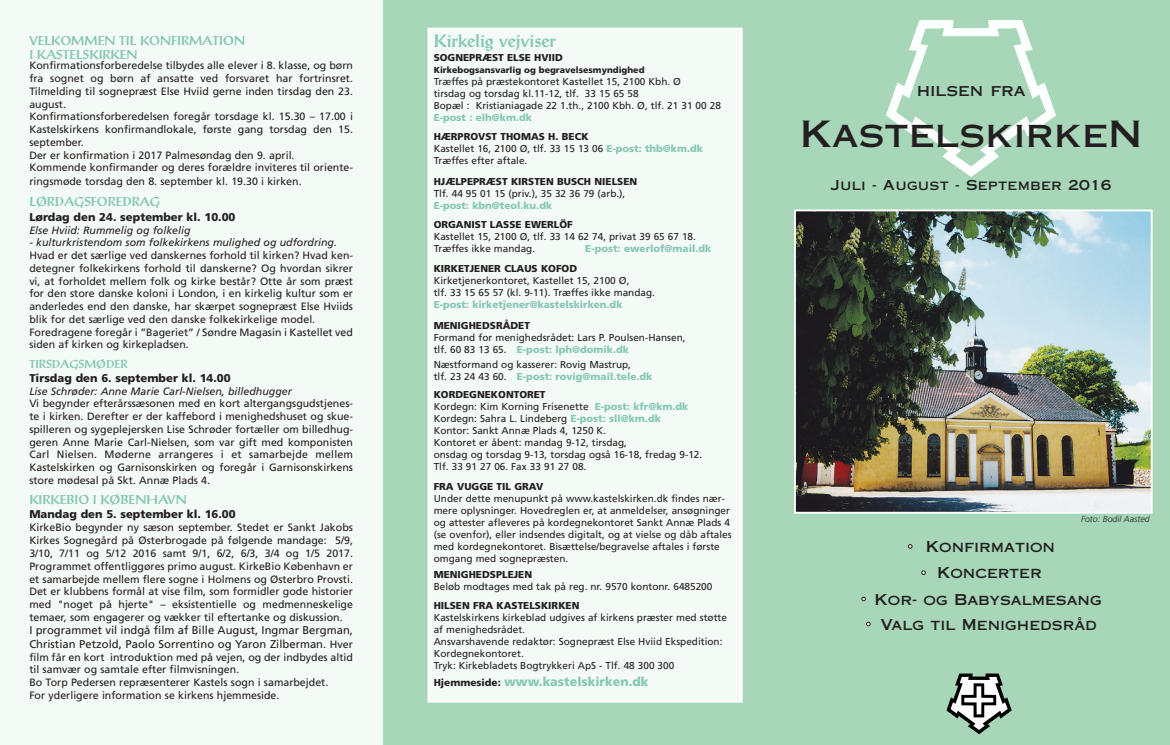
<style>
.page{position:relative;width:1170px;height:745px;background:#fff}
.page>*{position:absolute;margin:0;border:0;box-sizing:border-box;transform-origin:0 0}
.t1{font:36.25px "Copperplate Thirty One AB";color:#231f20}
.t2{font:700 17.5px "Post Antiqua";color:#84c8b4}
.t3{font:16.25px "Copperplate Thirty One AB";color:#231f20}
.t4{font:15px "Copperplate Thirty One AB";color:#231f20}
.t5{font:13.75px "Copperplate Thirty One AB";letter-spacing:.015em;color:#231f20}
.t6{font:700 12.5px/13.8px "Post Antiqua";color:#84c8b4}
.t7{font:900 12.5px "Frutiger";color:#84c8b4}
.t8{font:11.25px/13.5px "Frutiger";color:#231f20}
.t9{font:900 11.25px "Frutiger";color:#231f20}
.t10{font:700 11.25px "Post Antiqua";color:#84c8b4}
.t11{font:10.62px/12.8px "Frutiger";color:#231f20}
.t12{font:italic 10.62px "Frutiger";color:#231f20}
.t13{font:10px/12px "Frutiger";color:#231f20}
.t14{font:900 10px "Frutiger";color:#231f20}
.t15{font:900 10px "Frutiger";color:#84c8b4}
.t16{font:900 8.75px "Frutiger";color:#231f20}
.t17{font:italic 300 8.75px "Frutiger";color:#231f20}
.s1{font-size:10.62px}
.s2{font-weight:900}
.s3{font-weight:900;color:#84c8b4}
.s4{font-size:10px;color:#231f20}
.s5{font-size:10px;color:#fff}
</style>
<div class="page">
<div style="left:382px;top:0;width:787px;height:744px;background:#a7d7b8"></div>
<img style="left:886px;top:20px;width:169px;height:156px">
<svg style="left:946px;top:673px;width:65px;height:61px"></svg>
<div style="left:0;top:0;width:382px;height:744px;background:#f4faf6"></div>
<div style="left:428px;top:29px;width:313px;height:671px;background:#f4faf6"></div>
<div style="left:427px;top:28px;width:315px;height:674px;border:2px solid #fff"></div>
<img style="left:797px;top:212px;width:352px;height:298px">
<div style="left:794px;top:209px;width:358px;height:304px;border:2px solid #fff"></div>
<p class="t6" style="left:29px;top:35px;width:217px">VELKOMMEN TIL KONFIRMATION<br>I KASTELSKIRKEN</p>
<p class="t11" style="left:29px;top:60px;width:325px">Konfirmationsforberedelse tilbydes alle elever i 8. klasse, og børn fra sognet og børn af ansatte ved forsvaret har fortrinsret.<br>Tilmelding til sognepræst Else Hviid gerne inden tirsdag den 23. august.<br>Konfirmationsforberedelsen foregår torsdage kl. 15.30 – 17.00 i Kastelskirkens konfirmandlokale, første gang torsdag den 15. september.<br>Der er konfirmation i 2017 Palmesøndag den 9. april.<br>Kommende konfirmander og deres forældre inviteres til oriente&shy;ringsmøde torsdag den 8. september kl. 19.30 i kirken.</p>
<p class="t6" style="left:29px;top:196px;width:132px">LØRDAGSFOREDRAG</p>
<p class="t9" style="left:29px;top:212px;width:208px">Lørdag den 24. september kl. 10.00</p>
<p class="t12" style="left:29px;top:225px;width:163px">Else Hviid: Rummelig og folkelig</p>
<p class="t12" style="left:29px;top:238px;width:309px">- kulturkristendom som folkekirkens mulighed og udfordring.</p>
<p class="t11" style="left:29px;top:250px;width:325px">Hvad er det særlige ved danskernes forhold til kirken? Hvad ken&shy;detegner folkekirkens forhold til danskerne? Og hvordan sikrer vi, at forholdet mellem folk og kirke består? Otte år som præst for den store danske koloni i London, i en kirkelig kultur som er anderledes end den danske, har skærpet sognepræst Else Hviids blik for det særlige ved den danske folkekirkelige model.<br>Foredragene foregår i ”Bageriet” / Søndre Magasin i Kastellet ved siden af kirken og kirkepladsen.</p>
<p class="t10" style="left:29px;top:359px;width:100px">TIRSDAGSMØDER</p>
<p class="t9" style="left:29px;top:373px;width:203px">Tirsdag den 6. september kl. 14.00</p>
<p class="t12" style="left:29px;top:386px;width:264px">Lise Schrøder: Anne Marie Carl-Nielsen, billedhugger</p>
<p class="t11" style="left:29px;top:398px;width:325px;text-align:justify">Vi begynder efterårssæsonen med en kort altergangsgudstjenes&shy;te i kirken. Derefter er der kaffebord i menighedshuset og skue&shy;spilleren og sygeplejersken Lise Schrøder fortæller om billedhug&shy;geren Anne Marie Carl-Nielsen, som var gift med komponisten Carl Nielsen. Møderne arrangeres i et samarbejde mellem Kastelskirken og Garnisonskirken og foregår i Garnisonskirkens store mødesal på Skt. Annæ Plads 4.</p>
<p class="t6" style="left:29px;top:493px;width:159px">KIRKEBIO I KØBENHAVN</p>
<p class="t9" style="left:29px;top:509px;width:208px">Mandag den 5. september kl. 16.00</p>
<p class="t11" style="left:29px;top:522px;width:325px;text-align:justify">KirkeBio begynder ny sæson september. Stedet er Sankt Jakobs Kirkes Sognegård på Østerbrogade på følgende mandage: 5/9, 3/10, 7/11 og 5/12 2016 samt 9/1, 6/2, 6/3, 3/4 og 1/5 2017.<br>Programmet offentliggøres primo august. KirkeBio København er et samarbejde mellem flere sogne i Holmens og Østerbro Provsti.<br>Det er klubbens formål at vise film, som formidler gode historier med "noget på hjerte" – eksistentielle og medmenneskelige temaer, som engagerer og vækker til eftertanke og diskussion.</p>
<p class="t8" style="left:29px;top:624px;width:325px">I programmet vil indgå film af Bille August, Ingmar Bergman,<br>Christian Petzold, Paolo Sorrentino og Yaron Zilberman. <span class="s1">Hver</span></p>
<p class="t11" style="left:29px;top:651px;width:325px">film får en kort introduktion med på vejen, og der indbydes altid til samvær og samtale efter filmvisningen.<br>Bo Torp Pedersen repræsenterer Kastels sogn i samarbejdet.<br>For yderligere information se kirkens hjemmeside.</p>
<h2 class="t2" style="left:433px;top:34px;width:124px">Kirkelig vejviser</h2>
<p class="t14" style="left:433px;top:54px;width:131px">SOGNEPRÆST ELSE HVIID</p>
<p class="t16" style="left:433px;top:67px;width:212px">Kirkebogsansvarlig og begravelsesmyndighed</p>
<p class="t13" style="left:433px;top:77px;width:289px">Træffes på præstekontoret Kastellet 15, 2100 Kbh. Ø<br>tirsdag og torsdag kl.11-12, tlf. 33 15 65 58<br>Bopæl : Kristianiagade 22 1.th., 2100 Kbh. Ø, tlf. 21 31 00 28</p>
<p class="t15" style="left:433px;top:114px;width:100px">E-post : elh@km.dk</p>
<p class="t13" style="left:433px;top:131px;width:270px"><span class="s2">HÆRPROVST THOMAS H. BECK<br></span>Kastellet 16, 2100 Ø, tlf. 33 15 13 06 <span class="s3">E-post: thb@km.dk<br></span>Træffes efter aftale.</p>
<p class="t14" style="left:433px;top:177px;width:205px">HJÆLPEPRÆST KIRSTEN BUSCH NIELSEN</p>
<p class="t13" style="left:433px;top:188px;width:193px">Tlf. 44 95 01 15 (priv.), 35 32 36 79 (arb.),</p>
<p class="t15" style="left:433px;top:201px;width:120px">E-post: kbn@teol.ku.dk</p>
<p class="t14" style="left:433px;top:221px;width:140px">ORGANIST LASSE EWERLÖF</p>
<p class="t13" style="left:433px;top:231px;width:264px">Kastellet 15, 2100 Ø, tlf. 33 14 62 74, privat 39 65 67 18.<br>Træffes ikke mandag.</p>
<p class="t15" style="left:585px;top:245px;width:127px">E-post: ewerlof@mail.dk</p>
<p class="t14" style="left:433px;top:264px;width:145px">KIRKETJENER CLAUS KOFOD</p>
<p class="t13" style="left:433px;top:275px;width:223px">Kirketjenerkontoret, Kastellet 15, 2100 Ø,<br>tlf. 33 15 65 57 (kl. 9-11). Træffes ikke mandag.</p>
<p class="t15" style="left:433px;top:300px;width:190px">E-post: kirketjener@kastelskirken.dk</p>
<p class="t14" style="left:433px;top:321px;width:98px">MENIGHEDSRÅDET</p>
<p class="t13" style="left:433px;top:332px;width:253px">Formand for menighedsrådet: Lars P. Poulsen-Hansen, tlf. 60 83 13 65. <span class="s3">E-post: lph@domik.dk</span></p>
<p class="t13" style="left:433px;top:358px;width:220px">Næstformand og kasserer: Rovig Mastrup,<br>tlf. 23 24 43 60. <span class="s3">E-post: rovig@mail.tele.dk</span></p>
<p class="t13" style="left:433px;top:389px;width:270px"><span class="s2">KORDEGNEKONTORET<br></span>Kordegn: Kim Korning Frisenette <span class="s3">E-post: kfr@km.dk </span>Kordegn: Sahra L. Lindeberg <span class="s3">E-post: sll@km.dk<br></span>Kontor: Sankt Annæ Plads 4, 1250 K.<br>Kontoret er åbent: mandag 9-12, tirsdag,<br>onsdag og torsdag 9-13, torsdag også 16-18, fredag 9-12.<br>Tlf. 33 91 27 06. Fax 33 91 27 08.</p>
<p class="t14" style="left:433px;top:482px;width:111px">FRA VUGGE TIL GRAV</p>
<p class="t13" style="left:433px;top:492px;width:299px">Under dette menupunkt på www.kastelskirken.dk findes nær&shy;mere oplysninger. Hovedreglen er, at anmeldelser, ansøgninger og attester afleveres på kordegnekontoret Sankt Annæ Plads 4 (se ovenfor), eller indsendes digitalt, og at vielse og dåb aftales med kordegnekontoret. Bisættelse/begravelse aftales i første omgang med sognepræsten.</p>
<p class="t14" style="left:433px;top:569px;width:100px">MENIGHEDSPLEJEN</p>
<p class="t13" style="left:433px;top:580px;width:280px">Beløb modtages med tak på reg. nr. 9570 kontonr. 6485200</p>
<p class="t14" style="left:433px;top:601px;width:147px">HILSEN FRA KASTELSKIRKEN</p>
<p class="t13" style="left:433px;top:612px;width:295px">Kastelskirkens kirkeblad udgives af kirkens præster med støtte af menighedsrådet.<br>Ansvarshavende redaktør: Sognepræst Else Hviid Ekspedition:<br>Kordegnekontoret.<br>Tryk: Kirkebladets Bogtrykkeri ApS - Tlf. 48 300 300</p>
<p class="t7" style="left:433px;top:675px;width:216px"><span class="s4">Hjemmeside:</span> www.kastelskirken.dk</p>
<h3 class="t3" style="left:916px;top:81px;width:110px">hilsen fra</h3>
<h1 class="t1" style="left:799px;top:113px;width:344px">KastelskirkeN</h1>
<p class="t5" style="left:830px;top:177px;width:282px">Juli - August - September 2016</p>
<p class="t17" style="left:1081px;top:515px;width:70px">Foto: Bodil Aasted</p>
<h3 class="t4" style="left:907px;top:537px;width:149px"><span class="s5">•</span> Konfirmation</h3>
<h3 class="t4" style="left:920px;top:564px;width:122px"><span class="s5">•</span> Koncerter</h3>
<h3 class="t4" style="left:861px;top:590px;width:242px"><span class="s5">•</span> Kor- og Babysalmesang</h3>
<h3 class="t4" style="left:865px;top:615px;width:232px"><span class="s5">•</span> Valg til Menighedsråd</h3>
</div>
